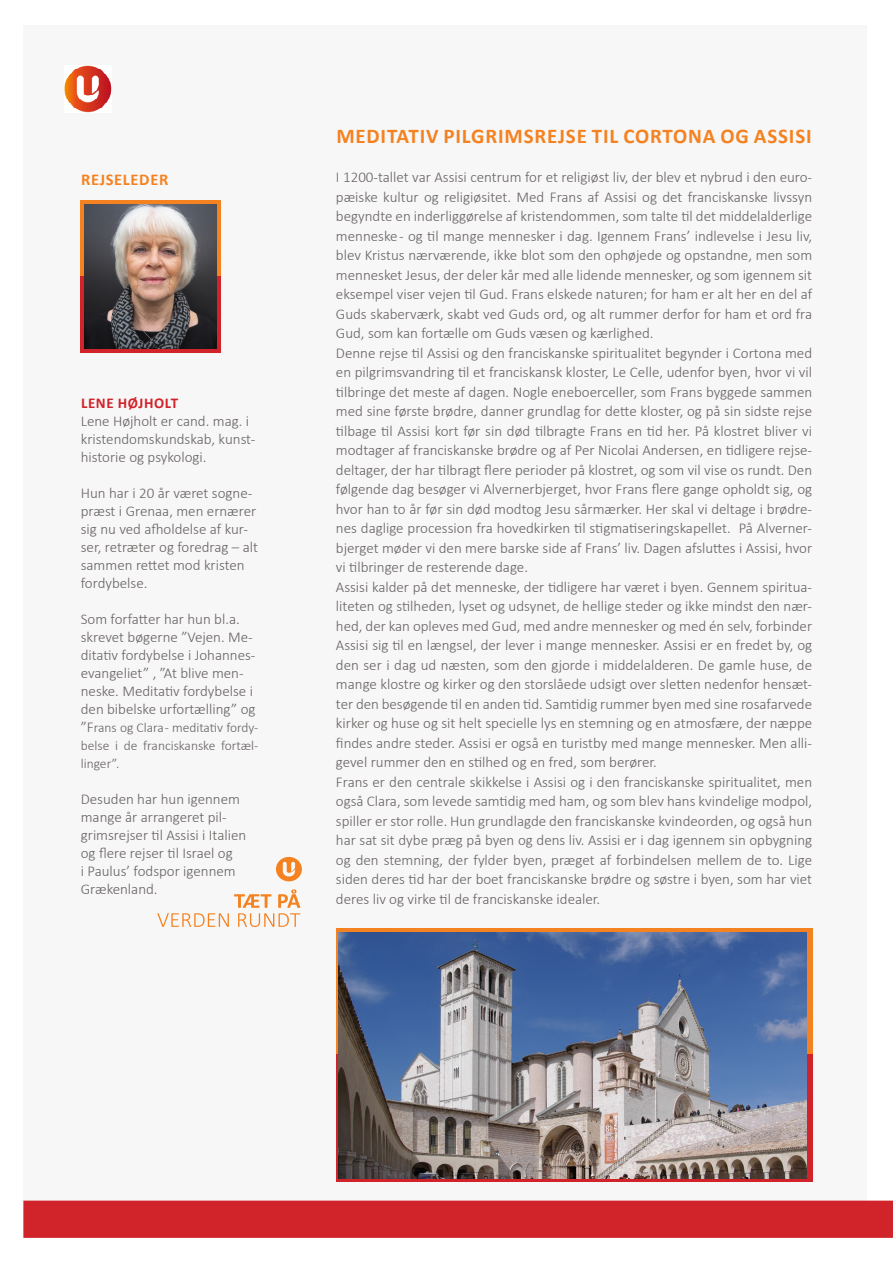
<style>
.page{position:relative;width:893px;height:1263px;background:#fff}
.page>*{position:absolute;margin:0;border:0;box-sizing:border-box;transform-origin:0 0}
.t1{font:700 21px "Calibri";letter-spacing:.04em;color:#f58220}
.t2{font:700 16.5px "Calibri";letter-spacing:.04em;color:#f58220}
.Brødtekst{font:300 15px/19.5px "Calibri";color:#676160;text-align:justify}
.Om_rejselederne{font:300 15px/18px "Calibri";color:#676160}
.Om_rejselederne-2{font:700 15px "Calibri";letter-spacing:.04em;color:#d1232a}
.Brødtekst-2{font:300 13.5px/18px "Calibri";color:#676160;text-align:justify}
.s1{font-size:15px}
</style>
<div class="page">
<div style="left:23px;top:25px;width:844px;height:1213px;background:#f7f7f8"></div>
<img style="left:65px;top:66px;width:47px;height:46px">
<div style="left:23px;top:1200px;width:870px;height:38px;background:#d1232a"></div>
<svg style="left:157px;top:889px;width:143px;height:38px"></svg>
<svg style="left:276px;top:856px;width:26px;height:26px"></svg>
<div style="left:336px;top:928px;width:476px;height:127px;background:#f58220"></div>
<div style="left:336px;top:1054px;width:476px;height:128px;background:#d1232a"></div>
<img style="left:339px;top:932px;width:467px;height:247px">
<div style="left:81px;top:200px;width:140px;height:76px;background:#f58220"></div>
<div style="left:81px;top:276px;width:140px;height:77px;background:#d1232a"></div>
<img style="left:85px;top:204px;width:132px;height:145px">
<p class="t2" style="left:81px;top:167px;width:89px">REJSELEDER</p>
<p class="Om_rejselederne-2" style="left:81px;top:392px;width:99px">LENE HØJHOLT</p>
<p class="Om_rejselederne" style="left:81px;top:412px;width:176px">Lene Højholt er cand. mag. i kristendomskundskab, kunst&shy;historie og psykologi.</p>
<p class="Om_rejselederne" style="left:81px;top:484px;width:179px">Hun har i 20 år været sogne&shy;præst i Grenaa, men ernærer sig nu ved afholdelse af kur&shy;ser, retræter og foredrag – alt sammen rettet mod kristen fordybelse.</p>
<p class="Om_rejselederne" style="left:81px;top:610px;width:176px">Som forfatter har hun bl.a. skrevet bøgerne ”Vejen. Me&shy;ditativ fordybelse i Johannes&shy;evangeliet” , ”At blive men&shy;neske. Meditativ fordybelse i den bibelske urfortælling” og</p>
<p class="Brødtekst-2" style="left:81px;top:718px;width:179px"><span class="s1">”F</span>rans og Clara - meditativ fordy&shy;belse i de franciskanske fortæl&shy;linger”.</p>
<p class="Om_rejselederne" style="left:81px;top:790px;width:167px">Desuden har hun igennem mange år arrangeret pil&shy;grimsrejser til Assisi i Italien og flere rejser til Israel og<br>i Paulus’ fodspor igennem<br>Grækenland.</p>
<p class="t1" style="left:336px;top:121px;width:477px">MEDITATIV PILGRIMSREJSE TIL CORTONA OG ASSISI</p>
<p class="Brødtekst" style="left:336px;top:167px;width:478px">I 1200-tallet var Assisi centrum for et religiøst liv, der blev et nybrud i den euro&shy;pæiske kultur og religiøsitet. Med Frans af Assisi og det franciskanske livssyn begyndte en inderliggørelse af kristendommen, som talte til det middelalderlige menneske - og til mange mennesker i dag. Igennem Frans’ indlevelse i Jesu liv, blev Kristus nærværende, ikke blot som den ophøjede og opstandne, men som mennesket Jesus, der deler kår med alle lidende mennesker, og som igennem sit eksempel viser vejen til Gud. Frans elskede naturen; for ham er alt her en del af Guds skaberværk, skabt ved Guds ord, og alt rummer derfor for ham et ord fra Gud, som kan fortælle om Guds væsen og kærlighed.</p>
<p class="Brødtekst" style="left:336px;top:343px;width:478px">Denne rejse til Assisi og den franciskanske spiritualitet begynder i Cortona med en pilgrimsvandring til et franciskansk kloster, Le Celle, udenfor byen, hvor vi vil tilbringe det meste af dagen. Nogle eneboerceller, som Frans byggede sammen med sine første brødre, danner grundlag for dette kloster, og på sin sidste rejse tilbage til Assisi kort før sin død tilbragte Frans en tid her. På klostret bliver vi modtager af franciskanske brødre og af Per Nicolai Andersen, en tidligere rejse&shy;deltager, der har tilbragt flere perioder på klostret, og som vil vise os rundt. Den følgende dag besøger vi Alvernerbjerget, hvor Frans flere gange opholdt sig, og hvor han to år før sin død modtog Jesu sårmærker. Her skal vi deltage i brødre&shy;nes daglige procession fra hovedkirken til stigmatiseringskapellet. På Alverner&shy;bjerget møder vi den mere barske side af Frans’ liv. Dagen afsluttes i Assisi, hvor vi tilbringer de resterende dage.</p>
<p class="Brødtekst" style="left:336px;top:577px;width:478px">Assisi kalder på det menneske, der tidligere har været i byen. Gennem spiritua&shy;liteten og stilheden, lyset og udsynet, de hellige steder og ikke mindst den nær&shy;hed, der kan opleves med Gud, med andre mennesker og med én selv, forbinder Assisi sig til en længsel, der lever i mange mennesker. Assisi er en fredet by, og den ser i dag ud næsten, som den gjorde i middelalderen. De gamle huse, de mange klostre og kirker og den storslåede udsigt over sletten nedenfor hensæt&shy;ter den besøgende til en anden tid. Samtidig rummer byen med sine rosafarvede kirker og huse og sit helt specielle lys en stemning og en atmosfære, der næppe findes andre steder. Assisi er også en turistby med mange mennesker. Men alli&shy;gevel rummer den en stilhed og en fred, som berører.</p>
<p class="Brødtekst" style="left:336px;top:772px;width:478px">Frans er den centrale skikkelse i Assisi og i den franciskanske spiritualitet, men også Clara, som levede samtidig med ham, og som blev hans kvindelige modpol, spiller er stor rolle. Hun grundlagde den franciskanske kvindeorden, og også hun har sat sit dybe præg på byen og dens liv. Assisi er i dag igennem sin opbygning og den stemning, der fylder byen, præget af forbindelsen mellem de to. Lige siden deres tid har der boet franciskanske brødre og søstre i byen, som har viet deres liv og virke til de franciskanske idealer.</p>
</div>
